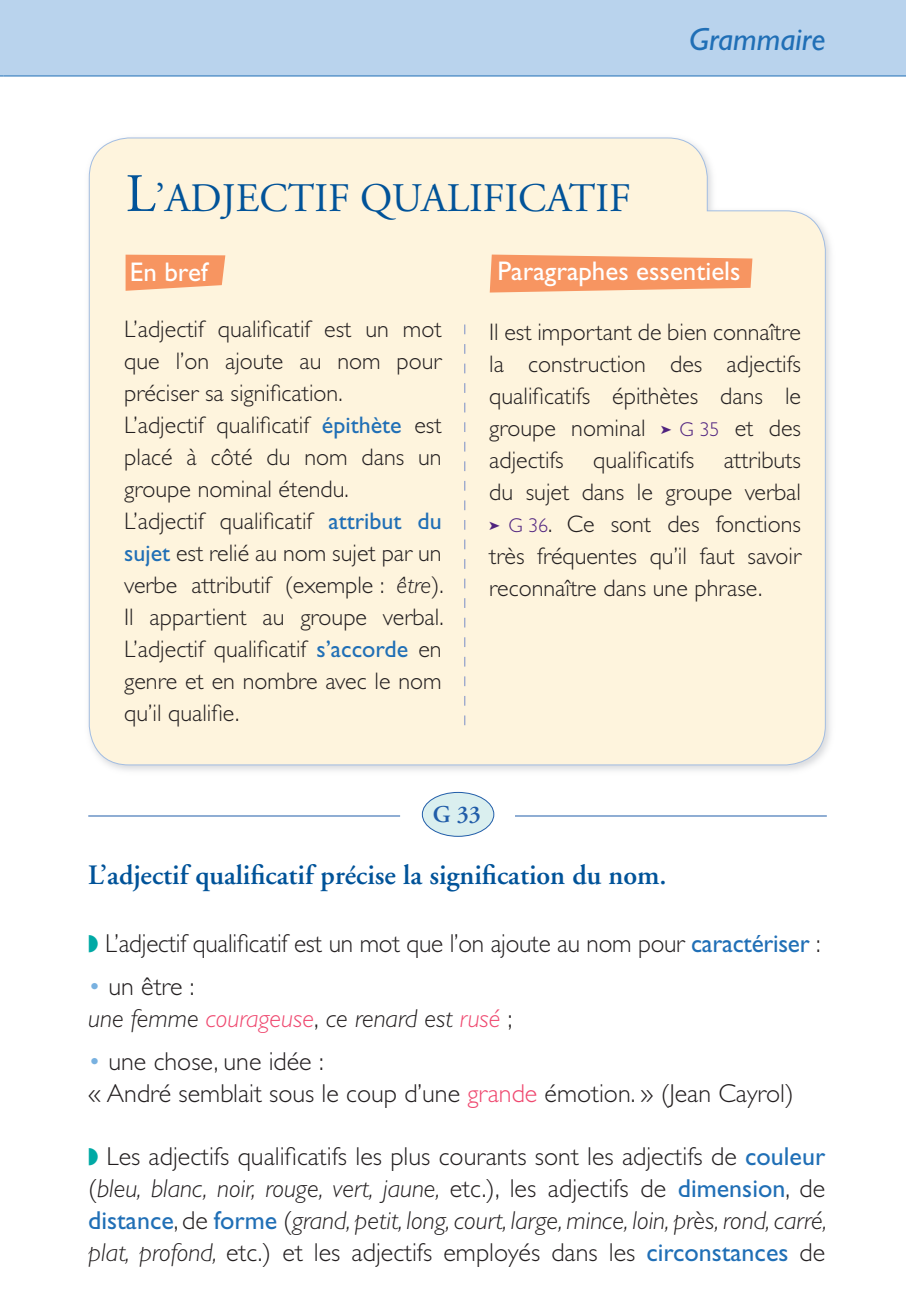
<style>
.page{position:relative;width:906px;height:1303px;background:#fff}
.page>*{position:absolute;margin:0;border:0;box-sizing:border-box;transform-origin:0 0}
.t1{font:40.4px "Adobe Garamond Pro";color:#015399}
.t2{font:italic 32px "Gill Sans";color:#206fb6}
.t3{font:600 28px "Adobe Garamond";color:#015399}
.t4{font:27px "Gill Sans";color:#fff}
.t5{font:300 26px/32px "Gill Sans";color:#231f20}
.t6{font:italic 300 26px/32px "Gill Sans";color:#231f20}
.t7{font:300 24px/32px "Gill Sans";color:#231f20}
.t8{font:600 24px "Adobe Garamond";color:#215da9}
.s1{font-size:54px}
.s2{font-weight:400;color:#206fb6}
.s3{font-style:italic}
.s4{color:#50237f}
.s5{font-size:20px;color:#50237f}
.s6{color:#00a9a5}
.s7{font-style:normal;color:#78b1e0}
.s8{font-style:normal}
.s9{color:#ef486f}
.s10{color:#78b1e0}
</style>
<div class="page">
<hr style="left:0;top:0;width:3px;height:76px;background:#b9d3ed">
<div style="left:3px;top:0;width:903px;height:76px;background:#b9d3ed"></div>
<hr style="left:3px;top:75px;width:903px;height:1px;background:#206fb6">
<div style="left:88px;top:137px;width:738px;height:629px;background:#fef4dd"></div>
<svg style="left:126px;top:255px;width:99px;height:36px;background:#f79e6d"></svg>
<svg style="left:464px;top:324px;width:1px;height:401px"></svg>
<svg style="left:490px;top:254px;width:262px;height:38px;background:#f7a06f"></svg>
<hr style="left:88px;top:815px;width:312px;height:1px;background:#215da9">
<hr style="left:515px;top:815px;width:312px;height:1px;background:#215da9">
<div style="left:422px;top:792px;width:72px;height:44px;background:#daefef;border-radius:50%"></div>
<div style="left:422px;top:792px;width:72px;height:44px;border:1px solid #215da9;border-radius:50%"></div>
<h1 class="t1" style="left:126px;top:174px;width:507px"><span class="s1">L</span>’ADJECTIF QUALIFICATIF</h1>
<h2 class="t2" style="left:689px;top:21px;width:137px">Grammaire</h2>
<p class="t4" style="left:130px;top:256px;width:79px">En bref</p>
<p class="t4" style="left:497px;top:256px;width:245px">Paragraphes essentiels</p>
<p class="t7" style="left:124px;top:313px;width:321px">L’adjectif qualificatif est un mot que l’on ajoute au nom pour préciser sa signification.<br>L’adjectif qualificatif <span class="s2">épithète</span> est placé à côté du nom dans un groupe nominal étendu.<br>L’adjectif qualificatif <span class="s2">attribut du sujet</span> est relié au nom sujet par un verbe attributif (exemple : <span class="s3">être</span>).<br>Il appartient au groupe verbal.<br>L’adjectif qualificatif <span class="s2">s’accorde</span> en genre et en nombre avec le nom qu’il qualifie.</p>
<p class="t7" style="left:489px;top:316px;width:313px;text-align:justify">Il est important de bien connaître la construction des adjectifs qualificatifs épithètes dans le groupe nominal <span class="s4">➤</span> <span class="s5">G 35</span> et des adjectifs qualificatifs attributs du sujet dans le groupe verbal <span class="s4">➤</span> <span class="s5">G 36</span>. Ce sont des fonctions très fréquentes qu’il faut savoir reconnaître dans une phrase.</p>
<p class="t8" style="left:433px;top:801px;width:50px">G 33</p>
<p class="t3" style="left:88px;top:859px;width:580px">L’adjectif qualificatif précise la signification du nom.</p>
<p class="t5" style="left:88px;top:927px;width:734px"><span class="s6">◗</span> L’adjectif qualificatif est un mot que l’on ajoute au nom pour <span class="s2">caractériser</span> :</p>
<p class="t6" style="left:88px;top:970px;width:426px"><span class="s7">•</span> <span class="s8">un être :<br></span>une femme <span class="s9">courageuse</span><span class="s8">,</span> ce renard est <span class="s9">rusé</span> <span class="s8">;</span></p>
<p class="t5" style="left:88px;top:1045px;width:707px"><span class="s10">•</span> une chose, une idée :<br>« André semblait sous le coup d’une <span class="s9">grande</span> émotion. » (Jean Cayrol)</p>
<p class="t5" style="left:88px;top:1140px;width:740px;text-align:justify"><span class="s6">◗</span> Les adjectifs qualificatifs les plus courants sont les adjectifs de <span class="s2">couleur </span>(<span class="s3">bleu, blanc, noir, rouge, vert, jaune,</span> etc.), les adjectifs de <span class="s2">dimension</span>, de <span class="s2">distance</span>, de <span class="s2">forme</span> (<span class="s3">grand, petit, long, court, large, mince, loin, près, rond, carré, plat, profond,</span> etc.) et les adjectifs employés dans les <span class="s2">circonstances</span> de</p>
</div>
